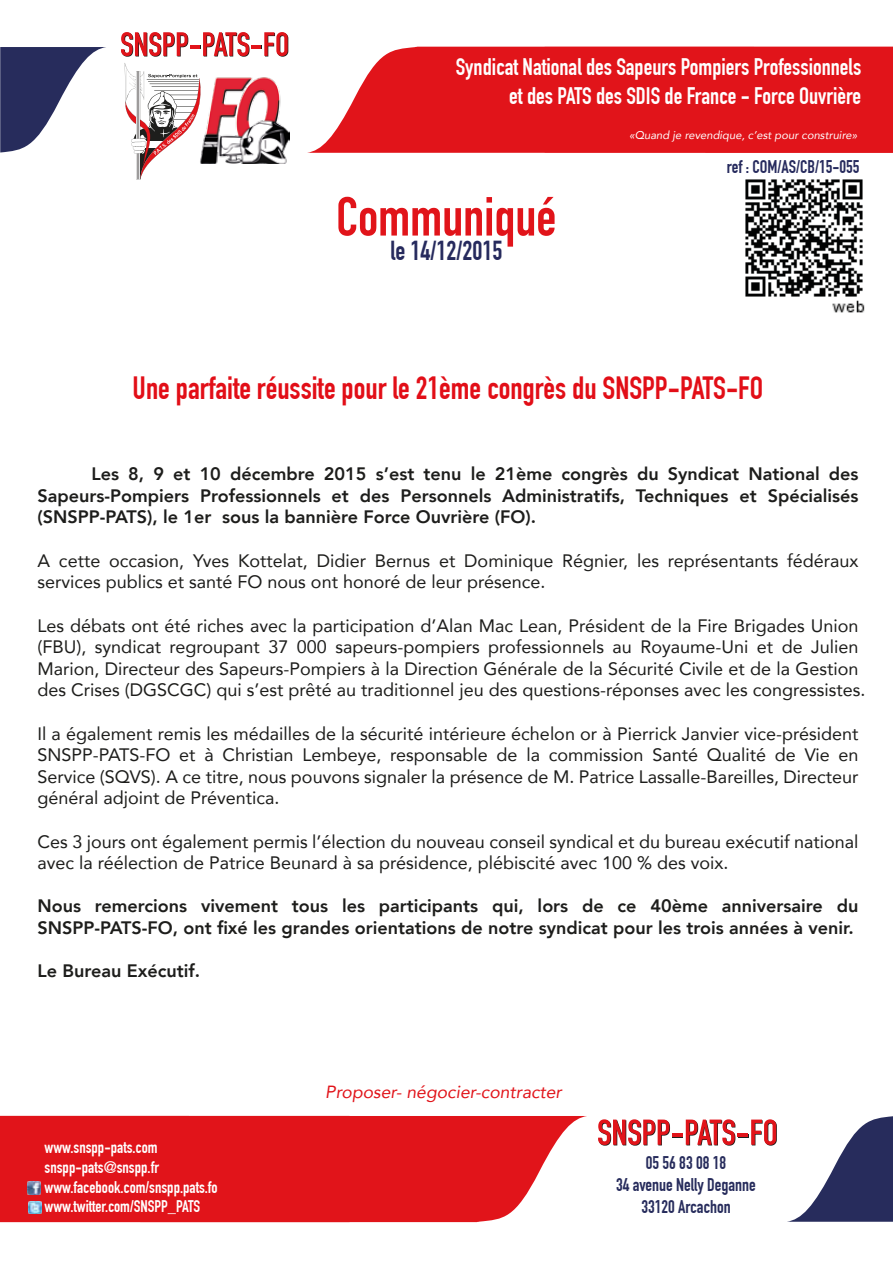
<style>
.page{position:relative;width:893px;height:1263px;background:#fff}
.page>*{position:absolute;margin:0;border:0;box-sizing:border-box;transform-origin:0 0}
.t1{font:700 31.5px "DIN Condensed";color:#e20e17}
.t2{font:700 26.85px "DIN Condensed";color:#262a5d}
.t3{font:700 23.4px/28px "DIN Condensed";color:#fff;text-align:right}
.t4{font:18px/21.6px "Avenir";color:#1d1d1b}
.t5{font:800 18px/21.6px "Avenir";color:#1d1d1b;text-align:justify}
.t6{font:700 18px/21.6px "DIN Condensed";color:#272c5c;text-align:center}
.t7{font:700 18px "DIN Condensed";color:#262a5d}
.t8{font:italic 17.55px "Avenir";color:#e1141a}
.t9{font:700 16.5px/19.8px "DIN Condensed";color:#fff}
.t10{font:italic 11.25px "Avenir";color:#fff}
</style>
<div class="page">
<img style="left:745px;top:179px;width:120px;height:134px">
<svg style="left:338px;top:197px;width:217px;height:50px"></svg>
<img style="left:201px;top:77px;width:88px;height:87px">
<hr style="left:136px;top:71px;width:4px;height:109px;background:#d2d2d1">
<svg style="left:125px;top:63px;width:76px;height:116px"></svg>
<svg style="left:121px;top:32px;width:167px;height:25px"></svg>
<div style="left:196px;top:164px;width:96px;height:17px;background:#fff"></div>
<svg style="left:307px;top:47px;width:586px;height:106px;background:#e3272c"></svg>
<svg style="left:0;top:47px;width:106px;height:106px"></svg>
<svg style="left:598px;top:1119px;width:179px;height:27px"></svg>
<svg style="left:0;top:1116px;width:587px;height:106px;background:#e3272c"></svg>
<svg style="left:787px;top:1116px;width:106px;height:106px"></svg>
<svg style="left:28px;top:1201px;width:13px;height:13px"></svg>
<svg style="left:28px;top:1181px;width:13px;height:13px"></svg>
<p class="t3" style="left:456px;top:53px;width:407px">Syndicat National des Sapeurs Pompiers Professionnels et des PATS des SDIS de France - Force Ouvrière</p>
<p class="t10" style="left:629px;top:129px;width:230px">«Quand je revendique, c’est pour construire»</p>
<h2 class="t2" style="left:391px;top:235px;width:113px">le 14/12/2015</h2>
<p class="t7" style="left:727px;top:156px;width:134px">ref : COM/AS/CB/15-055</p>
<h1 class="t1" style="left:133px;top:370px;width:632px">Une parfaite réussite pour le 21ème congrès du SNSPP-PATS-FO</h1>
<p class="t5" style="left:37px;top:463px;width:823px;text-indent:54px">Les 8, 9 et 10 décembre 2015 s’est tenu le 21ème congrès du Syndicat National des Sapeurs-Pompiers Professionnels et des Personnels Administratifs, Techniques et Spécialisés (SNSPP-PATS), le 1er sous la bannière Force Ouvrière (FO).</p>
<p class="t4" style="left:37px;top:549px;width:823px">A cette occasion, Yves Kottelat, Didier Bernus et Dominique Régnier, les représentants fédéraux services publics et santé FO nous ont honoré de leur présence.</p>
<p class="t4" style="left:37px;top:614px;width:830px">Les débats ont été riches avec la participation d’Alan Mac Lean, Président de la Fire Brigades Union (FBU), syndicat regroupant 37 000 sapeurs-pompiers professionnels au Royaume-Uni et de Julien Marion, Directeur des Sapeurs-Pompiers à la Direction Générale de la Sécurité Civile et de la Gestion des Crises (DGSCGC) qui s’est prêté au traditionnel jeu des questions-réponses avec les congressistes.</p>
<p class="t4" style="left:37px;top:722px;width:822px;text-align:justify">Il a également remis les médailles de la sécurité intérieure échelon or à Pierrick Janvier vice-président SNSPP-PATS-FO et à Christian Lembeye, responsable de la commission Santé Qualité de Vie en Service (SQVS). A ce titre, nous pouvons signaler la présence de M. Patrice Lassalle-Bareilles, Directeur général adjoint de Préventica.</p>
<p class="t4" style="left:37px;top:830px;width:823px">Ces 3 jours ont également permis l’élection du nouveau conseil syndical et du bureau exécutif national avec la réélection de Patrice Beunard à sa présidence, plébiscité avec 100 % des voix.</p>
<p class="t5" style="left:37px;top:895px;width:822px">Nous remercions vivement tous les participants qui, lors de ce 40ème anniversaire du<br>SNSPP-PATS-FO, ont fixé les grandes orientations de notre syndicat pour les trois années à venir.</p>
<p class="t5" style="left:37px;top:960px;width:164px">Le Bureau Exécutif.</p>
<p class="t9" style="left:45px;top:1137px;width:175px">www.snspp-pats.com snspp-pats@snspp.fr www.facebook.com/snspp.pats.fo www.twitter.com/SNSPP_PATS</p>
<p class="t8" style="left:325px;top:1081px;width:238px">Proposer- négocier-contracter</p>
<p class="t6" style="left:616px;top:1152px;width:141px">05 56 83 08 18<br>34 avenue Nelly Deganne<br>33120 Arcachon</p>
</div>
